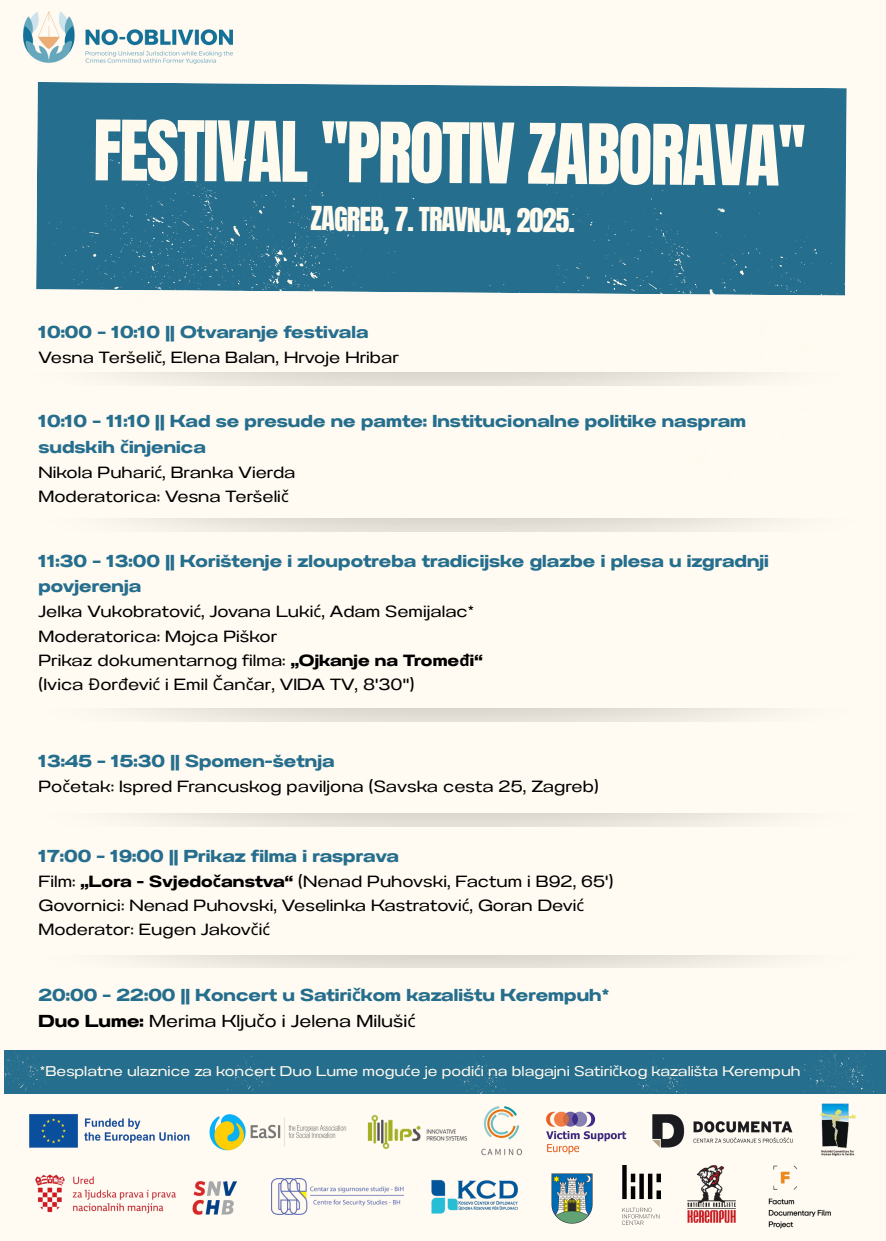
<style>
.page{position:relative;width:886px;height:1241px;background:#fff}
.page>*{position:absolute;margin:0;border:0;box-sizing:border-box;transform-origin:0 0}
.t1{font:70.81px "Anton";letter-spacing:-.04em;color:#fffaee}
.t2{font:28.12px "Anton";letter-spacing:-.04em;color:#fffaee}
.t3{font:17.25px/25.8px "Anantason Bold Wd 200";letter-spacing:.005em;color:#266e8d}
.t4{font:16.19px/24.2px "Anantason Wd 200";letter-spacing:.005em;color:#000}
.t5{font:14.06px "Anantason Wd 200";color:#fffaee}
.s1{font-family:"Noto Sans"}
.s2{font-family:"Noto Sans";font-weight:700}
.s3{font-family:"Anantason Bold Wd 200"}
.s4{color:#000}
.s5{font-family:"Anantason Wd 200";color:#000}
.s6{font-family:"Noto Sans";color:#000}
</style>
<div class="page">
<div style="left:0;top:0;width:886px;height:1240px;background:#fffbf2"></div>
<div style="left:37px;top:82px;width:810px;height:211px;background:#266e8d"></div>
<svg style="left:459px;top:181px;width:388px;height:205px;fill:#266e8d"></svg>
<svg style="left:36px;top:135px;width:379px;height:251px;fill:#266e8d"></svg>
<div style="left:4px;top:1049px;width:882px;height:44px;background:#266e8d"></div>
<svg style="left:628px;top:1054px;width:69px;height:40px"></svg>
<img style="left:623px;top:1173px;width:38px;height:51px">
<img style="left:192px;top:1181px;width:45px;height:34px">
<img style="left:551px;top:1176px;width:42px;height:48px">
<img style="left:687px;top:1165px;width:49px;height:57px">
<img style="left:29px;top:1114px;width:161px;height:34px">
<img style="left:209px;top:1114px;width:138px;height:37px">
<img style="left:367px;top:1115px;width:101px;height:34px">
<img style="left:481px;top:1106px;width:41px;height:50px">
<img style="left:540px;top:1093px;width:88px;height:83px">
<img style="left:652px;top:1114px;width:141px;height:34px">
<img style="left:272px;top:1178px;width:132px;height:36px">
<img style="left:431px;top:1179px;width:87px;height:35px">
<img style="left:768px;top:1165px;width:63px;height:64px">
<img style="left:820px;top:1109px;width:36px;height:48px">
<img style="left:36px;top:372px;width:811px;height:13px">
<img style="left:23px;top:11px;width:209px;height:52px">
<svg style="left:786px;top:1049px;width:100px;height:60px"></svg>
<svg style="left:443px;top:1051px;width:72px;height:43px"></svg>
<svg style="left:4px;top:1049px;width:52px;height:42px"></svg>
<svg style="left:220px;top:1052px;width:50px;height:40px"></svg>
<img style="left:35px;top:1174px;width:141px;height:40px">
<p class="t1" style="left:93px;top:102px;width:715px">FESTIVAL ''PROTIV ZABORAVA''</p>
<h1 class="t2" style="left:311px;top:199px;width:266px">ZAGREB, 7. TRAVNJA, 2025.</h1>
<p class="t3" style="left:38px;top:319px;width:332px">10:00 – 10:10 || Otvaranje festivala</p>
<p class="t4" style="left:38px;top:345px;width:362px">Vesna Teršeli<span class="s1">č</span>, Elena Balan, Hrvoje Hribar</p>
<h2 class="t3" style="left:38px;top:408px;width:709px">10:10 – 11:10 || Kad se presude ne pamte: Institucionalne politike naspram sudskih <span class="s2">č</span>injenica</h2>
<h2 class="t4" style="left:38px;top:460px;width:258px">Nikola Puhari<span class="s1">ć</span>, Branka Vierda<br>Moderatorica: Vesna Teršeli<span class="s1">č</span></h2>
<h3 class="t3" style="left:38px;top:548px;width:732px">11:30 – 13:00 || Korištenje i zloupotreba tradicijske glazbe i plesa u izgradnji povjerenja</h3>
<h3 class="t4" style="left:38px;top:599px;width:445px">Jelka Vukobratovi<span class="s1">ć</span>, Jovana Luki<span class="s1">ć</span>, Adam Semijalac* Moderatorica: Mojca Piškor<br>Prikaz dokumentarnog filma: <span class="s3">„Ojkanje na Trome</span><span class="s2">đ</span><span class="s3">i“ </span>(Ivica <span class="s1">Đ</span>or<span class="s1">đ</span>evi<span class="s1">ć</span> i Emil <span class="s1">Č</span>an<span class="s1">č</span>ar, VIDA TV, 8'30'')</h3>
<p class="t3" style="left:38px;top:748px;width:298px">13:45 – 15:30 || Spomen-šetnja</p>
<p class="t4" style="left:38px;top:774px;width:562px">Po<span class="s1">č</span>etak: Ispred Francuskog paviljona (Savska cesta 25, Zagreb)</p>
<h3 class="t3" style="left:38px;top:843px;width:362px">17:00 – 19:00 || Prikaz filma i rasprava</h3>
<h3 class="t4" style="left:38px;top:869px;width:576px">Film: <span class="s3">„Lora - Svjedo</span><span class="s2">č</span><span class="s3">anstva“</span> (Nenad Puhovski, Factum i B92, 65')<br>Govornici: Nenad Puhovski, Veselinka Kastratovi<span class="s1">ć</span>, Goran Devi<span class="s1">ć<br></span>Moderator: Eugen Jakov<span class="s1">č</span>i<span class="s1">ć</span></h3>
<p class="t3" style="left:38px;top:982px;width:572px">20:00 – 22:00 || Koncert u Satiri<span class="s2">č</span>kom kazalištu Kerempuh*<br><span class="s4">Duo Lume:</span> <span class="s5">Merima Klju</span><span class="s6">č</span><span class="s5">o i Jelena Miluši</span><span class="s6">ć</span></p>
<p class="t5" style="left:40px;top:1062px;width:762px">*Besplatne ulaznice za koncert Duo Lume mogu<span class="s1">ć</span>e je podi<span class="s1">ć</span>i na blagajni Satiri<span class="s1">č</span>kog kazališta Kerempuh</p>
</div>
